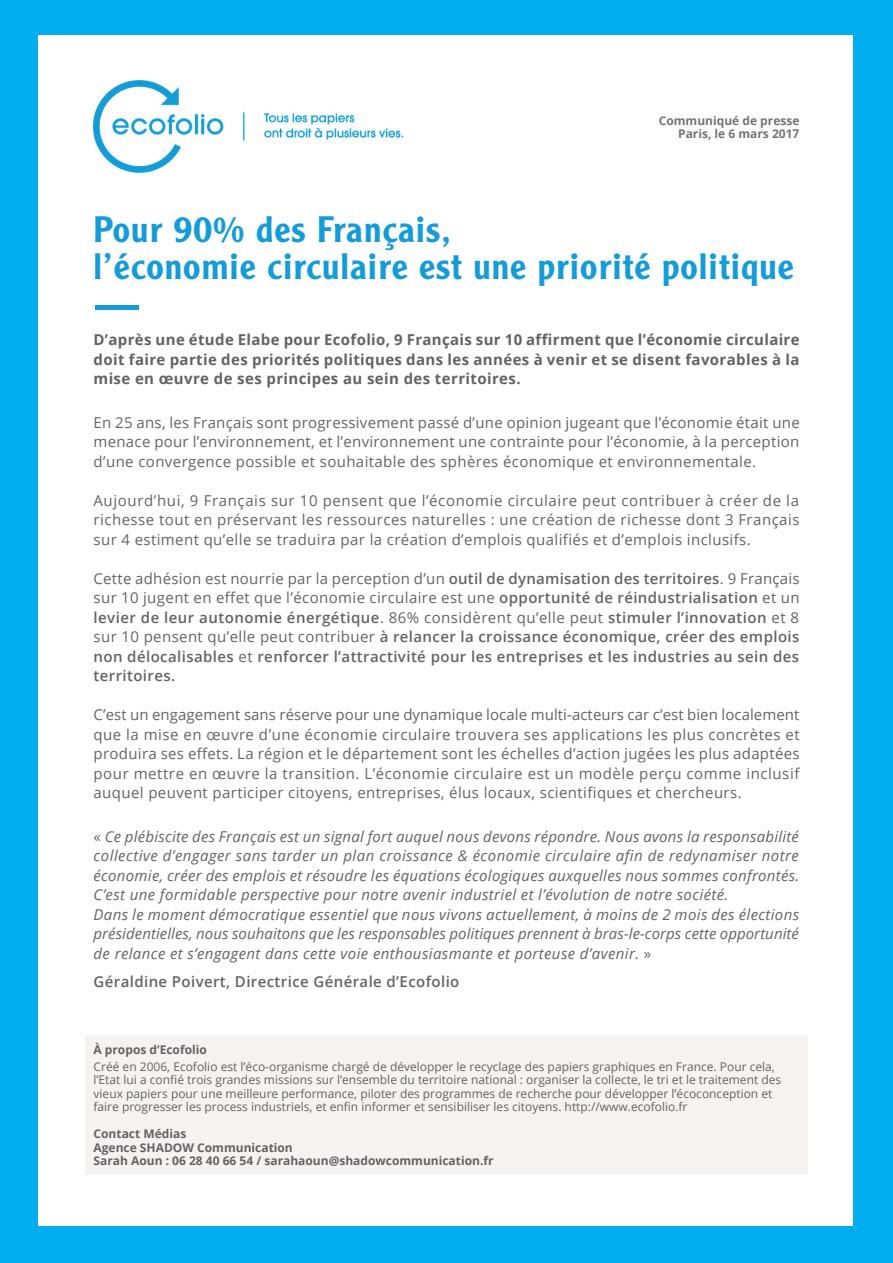
<style>
.page{position:relative;width:893px;height:1263px;background:#00aeef}
.page>*{position:absolute;margin:0;border:0;box-sizing:border-box;transform-origin:0 0}
.t1{font:500 36px/37.5px "Clearface Gothic LT Std";letter-spacing:.03em;color:#139cd9}
.t2{font:15px/19.5px "Open Sans";letter-spacing:.025em;color:#636366;text-align:justify}
.t3{font:italic 15px/19.5px "Open Sans";letter-spacing:.025em;color:#636366}
.t4{font:600 15px/19.5px "Open Sans";letter-spacing:.025em;color:#636366;text-align:justify}
.t5{font:700 15px/19.5px "Open Sans";letter-spacing:.025em;color:#636366;text-align:justify}
.t6{font:12px/13.5px "Open Sans";color:#636366}
.t7{font:700 12px/13.5px "Open Sans";color:#636366}
.t8{font:700 12px/13.5px "Open Sans";color:#727476;text-align:right}
.s1{font-weight:400}
.s2{font-style:normal}
</style>
<div class="page">
<div style="left:38px;top:35px;width:814px;height:1190px;background:#fff"></div>
<hr style="left:95px;top:305px;width:43px;height:4px;background:#139cd9">
<img style="left:93px;top:80px;width:311px;height:93px">
<div style="left:85px;top:1035px;width:723px;height:140px;background:#f4f3f1"></div>
<p class="t8" style="left:659px;top:113px;width:142px">Communiqué de presse<br>Paris, le 6 mars 2017</p>
<h1 class="t1" style="left:94px;top:210px;width:702px">Pour 90% des Français,<br>l’économie circulaire est une priorité politique</h1>
<p class="t5" style="left:94px;top:330px;width:708px">D’après une étude Elabe pour Ecofolio, 9 Français sur 10 affirment que l’économie circulaire doit faire partie des priorités politiques dans les années à venir et se disent favorables à la mise en œuvre de ses principes au sein des territoires.</p>
<p class="t2" style="left:94px;top:412px;width:708px">En 25 ans, les Français sont progressivement passé d’une opinion jugeant que l’économie était une menace pour l’environnement, et l’environnement une contrainte pour l’économie, à la perception d’une convergence possible et souhaitable des sphères économique et environnementale.</p>
<p class="t2" style="left:94px;top:490px;width:707px">Aujourd’hui, 9 Français sur 10 pensent que l’économie circulaire peut contribuer à créer de la richesse tout en préservant les ressources naturelles : une création de richesse dont 3 Français sur 4 estiment qu’elle se traduira par la création d’emplois qualifiés et d’emplois inclusifs.</p>
<p class="t4" style="left:94px;top:568px;width:708px"><span class="s1">Cette adhésion est nourrie par la perception d’un</span> outil de dynamisation des territoires<span class="s1">. 9 Français sur 10 jugent en effet que l’économie circulaire est une</span> opportunité de réindustrialisation <span class="s1">et un </span>levier de leur autonomie énergétique<span class="s1">. 86% considèrent qu’elle peut</span> stimuler l’innovation <span class="s1">et 8 sur 10 pensent qu’elle peut contribuer</span> à relancer la croissance économique, créer des emplois non délocalisables <span class="s1">et</span> renforcer l’attractivité pour les entreprises et les industries au sein des territoires.</p>
<p class="t2" style="left:94px;top:705px;width:708px">C’est un engagement sans réserve pour une dynamique locale multi-acteurs car c’est bien localement que la mise en œuvre d’une économie circulaire trouvera ses applications les plus concrètes et produira ses effets. La région et le département sont les échelles d’action jugées les plus adaptées pour mettre en œuvre la transition. L’économie circulaire est un modèle perçu comme inclusif auquel peuvent participer citoyens, entreprises, élus locaux, scientifiques et chercheurs.</p>
<p class="t3" style="left:94px;top:826px;width:707px"><span class="s2">«</span> Ce plébiscite des Français est un signal fort auquel nous devons répondre. Nous avons la responsabilité collective d’engager sans tarder un plan croissance &amp; économie circulaire afin de redynamiser notre économie, créer des emplois et résoudre les équations écologiques auxquelles nous sommes confrontés.<br>C’est une formidable perspective pour notre avenir industriel et l’évolution de notre société.<br>Dans le moment démocratique essentiel que nous vivons actuellement, à moins de 2 mois des élections présidentielles, nous souhaitons que les responsables politiques prennent à bras-le-corps cette opportunité de relance et s’engagent dans cette voie enthousiasmante et porteuse d’avenir. <span class="s2">»</span></p>
<p class="t4" style="left:94px;top:972px;width:367px">Géraldine Poivert, Directrice Générale d’Ecofolio</p>
<p class="t7" style="left:94px;top:1043px;width:115px">À propos d’Ecofolio</p>
<p class="t6" style="left:94px;top:1059px;width:689px">Créé en 2006, Ecofolio est l’éco-organisme chargé de développer le recyclage des papiers graphiques en France. Pour cela, l’Etat lui a confié trois grandes missions sur l’ensemble du territoire national : organiser la collecte, le tri et le traitement des vieux papiers pour une meilleure performance, piloter des programmes de recherche pour développer l’écoconception et faire progresser les process industriels, et enfin informer et sensibiliser les citoyens. http://www.ecofolio.fr</p>
<p class="t7" style="left:94px;top:1127px;width:401px">Contact Médias<br>Agence SHADOW Communication<br>Sarah Aoun : 06 28 40 66 54 / sarahaoun@shadowcommunication.fr</p>
</div>
